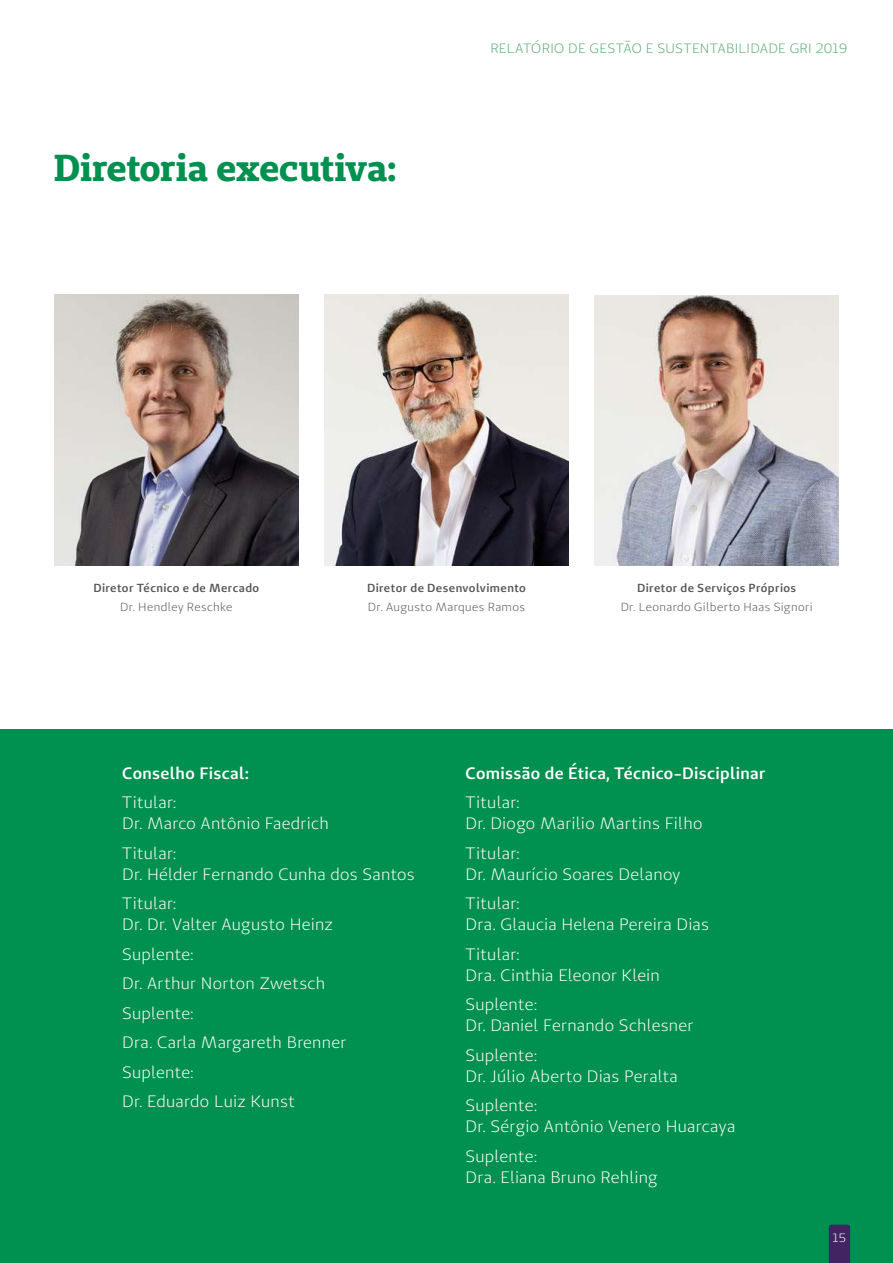
<style>
.page{position:relative;width:893px;height:1263px;background:#fff}
.page>*{position:absolute;margin:0;border:0;box-sizing:border-box;transform-origin:0 0}
.t1{font:700 37.5px "Unimed Slab";letter-spacing:-.01em;color:#00904f}
.t2{font:16.5px/21px "Unimed Sans";letter-spacing:.02em;color:#fff}
.t3{font:600 16.5px "Unimed Sans";letter-spacing:.025em;color:#fff}
.t4{font:13.5px "Unimed Sans";letter-spacing:.02em;color:#60aa79}
.t5{font:12px "Unimed Sans";color:#fff}
.t6{font:600 11.7px "Unimed Sans";letter-spacing:.04em;color:#575756}
.t7{font:11.7px "Unimed Sans";letter-spacing:.035em;color:#575756}
</style>
<div class="page">
<div style="left:0;top:729px;width:893px;height:534px;background:#00904f"></div>
<svg style="left:829px;top:1225px;width:21px;height:38px"></svg>
<img style="left:54px;top:294px;width:245px;height:271px">
<img style="left:324px;top:294px;width:245px;height:271px">
<img style="left:594px;top:296px;width:245px;height:269px">
<h1 class="t1" style="left:54px;top:143px;width:344px">Diretoria executiva:</h1>
<p class="t4" style="left:490px;top:39px;width:359px">RELATÓRIO DE GESTÃO E SUSTENTABILIDADE GRI 2019</p>
<p class="t6" style="left:93px;top:580px;width:167px">Diretor Técnico e de Mercado</p>
<p class="t7" style="left:120px;top:600px;width:114px">Dr. Hendley Reschke</p>
<p class="t6" style="left:367px;top:580px;width:160px">Diretor de Desenvolvimento</p>
<p class="t7" style="left:368px;top:600px;width:159px">Dr. Augusto Marques Ramos</p>
<p class="t6" style="left:637px;top:580px;width:161px">Diretor de Serviços Próprios</p>
<p class="t7" style="left:621px;top:600px;width:193px">Dr. Leonardo Gilberto Haas Signori</p>
<p class="t3" style="left:122px;top:762px;width:128px">Conselho Fiscal:</p>
<p class="t2" style="left:122px;top:792px;width:208px">Titular:<br>Dr. Marco Antônio Faedrich</p>
<p class="t2" style="left:122px;top:842px;width:294px">Titular:<br>Dr. Hélder Fernando Cunha dos Santos</p>
<p class="t2" style="left:122px;top:893px;width:212px">Titular:<br>Dr. Dr. Valter Augusto Heinz</p>
<p class="t2" style="left:122px;top:939px;width:226px;line-height:29.5px">Suplente:<br>Dr. Arthur Norton Zwetsch<br>Suplente:<br>Dra. Carla Margareth Brenner<br>Suplente:<br>Dr. Eduardo Luiz Kunst</p>
<p class="t3" style="left:466px;top:762px;width:301px">Comissão de Ética, Técnico-Disciplinar</p>
<p class="t2" style="left:466px;top:792px;width:238px">Titular:<br>Dr. Diogo Marilio Martins Filho</p>
<p class="t2" style="left:466px;top:842px;width:216px">Titular:<br>Dr. Maurício Soares Delanoy</p>
<p class="t2" style="left:466px;top:893px;width:245px">Titular:<br>Dra. Glaucia Helena Pereira Dias</p>
<p class="t2" style="left:466px;top:943px;width:196px">Titular:<br>Dra. Cinthia Eleonor Klein</p>
<p class="t2" style="left:466px;top:994px;width:229px">Suplente:<br>Dr. Daniel Fernando Schlesner</p>
<p class="t2" style="left:466px;top:1044px;width:214px">Suplente:<br>Dr. Júlio Aberto Dias Peralta</p>
<p class="t2" style="left:466px;top:1095px;width:271px">Suplente:<br>Dr. Sérgio Antônio Venero Huarcaya</p>
<p class="t2" style="left:466px;top:1145px;width:193px">Suplente:<br>Dra. Eliana Bruno Rehling</p>
<p class="t5" style="left:833px;top:1230px;width:15px">15</p>
</div>
